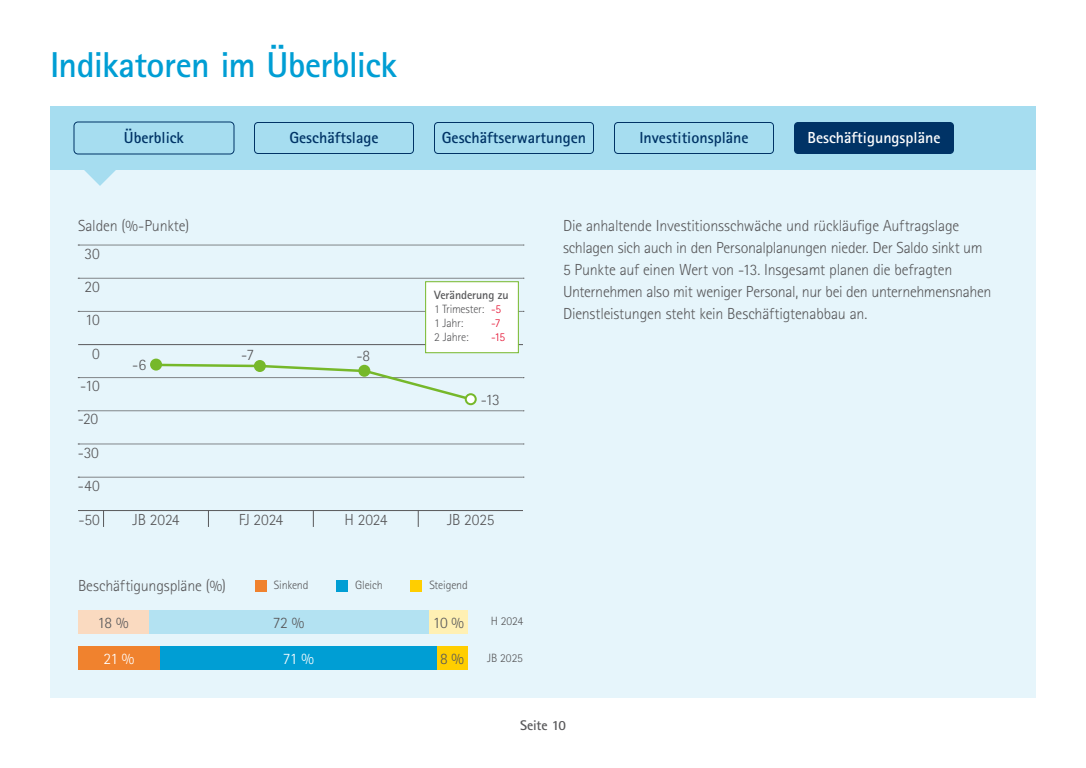
<style>
.page{position:relative;width:1086px;height:768px;background:#fff}
.page>*{position:absolute;margin:0;border:0;box-sizing:border-box;transform-origin:0 0}
.Headline_Kategorie_2{font:700 36px "Rotis Sans Serif Std";letter-spacing:-.015em;color:#009ed4}
.Fliesstext_10_pt_titan{font:300 16px/22px "Rotis Sans Serif Std";letter-spacing:-.015em;color:#58585a}
.t1{font:700 16px "Rotis Sans Serif Std";color:#036}
.t2{font:700 16px "Rotis Sans Serif Std";color:#fff}
.Fliesstext_10_pt_titan-2{font:300 16px "Rotis Sans Serif Std";color:#fff}
.Headline_Kategorie_2-2{font:700 14px "Rotis Sans Serif Std";letter-spacing:-.02em;color:#58585a}
.Fliesstext_10_pt_titan-3{font:300 12px "Rotis Sans Serif Std";letter-spacing:-.015em;color:#58585a}
.Fliesstext_10_pt_titan-4{font:700 12px "Rotis Sans Serif Std";letter-spacing:-.01em;color:#58585a}
.Fliesstext_10_pt_titan-5{font:300 12px "Rotis Sans Serif Std";color:#e40d2e}
.s1{color:#e40d2e}
</style>
<div class="page">
<div style="left:50px;top:106px;width:986px;height:592px;background:#e6f5fb"></div>
<div style="left:50px;top:106px;width:986px;height:64px;background:#a6ddf0"></div>
<svg style="left:84px;top:170px;width:32px;height:16px"></svg>
<hr style="left:78px;top:510px;width:445px;height:1px;background:#58585a">
<svg style="left:103px;top:511px;width:1px;height:16px"></svg>
<svg style="left:208px;top:511px;width:1px;height:16px"></svg>
<svg style="left:313px;top:511px;width:1px;height:16px"></svg>
<svg style="left:418px;top:511px;width:1px;height:16px"></svg>
<svg style="left:78px;top:477px;width:446px;height:1px"></svg>
<svg style="left:78px;top:444px;width:446px;height:1px"></svg>
<svg style="left:78px;top:411px;width:446px;height:1px"></svg>
<svg style="left:78px;top:245px;width:446px;height:1px"></svg>
<div style="left:255px;top:580px;width:12px;height:12px;background:#f0822e"></div>
<div style="left:336px;top:580px;width:12px;height:12px;background:#009ed4"></div>
<div style="left:410px;top:580px;width:12px;height:12px;background:#ffce00"></div>
<div style="left:434px;top:122px;width:160px;height:32px;border:1px solid #036;border-radius:4px"></div>
<div style="left:254px;top:122px;width:160px;height:32px;border:1px solid #036;border-radius:4px"></div>
<div style="left:614px;top:122px;width:160px;height:32px;border:1px solid #036;border-radius:4px"></div>
<div style="left:794px;top:122px;width:160px;height:32px;background:#036;border-radius:4px"></div>
<div style="left:74px;top:122px;width:160px;height:32px;border:1px solid #036;border-radius:4px"></div>
<svg style="left:78px;top:278px;width:446px;height:76px"></svg>
<div style="left:150px;top:359px;width:12px;height:12px;background:#76b82a;border-radius:50%"></div>
<svg style="left:254px;top:360px;width:12px;height:12px"></svg>
<div style="left:429px;top:610px;width:39px;height:24px;background:#fff0b3"></div>
<div style="left:148px;top:610px;width:281px;height:24px;background:#b3e2f2"></div>
<div style="left:78px;top:610px;width:70px;height:24px;background:#fadac0"></div>
<svg style="left:78px;top:362px;width:446px;height:40px"></svg>
<div style="left:466px;top:394px;width:10px;height:10px;background:#fff;border-radius:50%"></div>
<div style="left:465px;top:393px;width:12px;height:12px;border:2px solid #76b82a;border-radius:50%"></div>
<div style="left:437px;top:646px;width:31px;height:24px;background:#ffce00"></div>
<div style="left:160px;top:646px;width:277px;height:24px;background:#009ed4"></div>
<div style="left:78px;top:646px;width:82px;height:24px;background:#f0822e"></div>
<p class="Headline_Kategorie_2" style="left:50px;top:42px;width:349px">Indikatoren im Überblick</p>
<p class="t1" style="left:124px;top:127px;width:62px">Überblick</p>
<p class="t1" style="left:289px;top:127px;width:91px">Geschäftslage</p>
<p class="t1" style="left:442px;top:127px;width:146px">Geschäftserwartungen</p>
<p class="t1" style="left:639px;top:127px;width:111px">Investitionspläne</p>
<p class="t2" style="left:807px;top:127px;width:135px">Beschäftigungspläne</p>
<p class="Fliesstext_10_pt_titan" style="left:78px;top:215px;width:113px">Salden (%-Punkte)</p>
<p class="Fliesstext_10_pt_titan" style="left:85px;top:242px;width:17px">30</p>
<p class="Fliesstext_10_pt_titan" style="left:85px;top:276px;width:17px">20</p>
<p class="Fliesstext_10_pt_titan" style="left:85px;top:309px;width:16px">10</p>
<p class="Fliesstext_10_pt_titan" style="left:92px;top:342px;width:9px">0</p>
<p class="Fliesstext_10_pt_titan" style="left:80px;top:375px;width:21px">-10</p>
<p class="Fliesstext_10_pt_titan" style="left:78px;top:408px;width:22px">-20</p>
<p class="Fliesstext_10_pt_titan" style="left:78px;top:441px;width:23px">-30</p>
<p class="Fliesstext_10_pt_titan" style="left:78px;top:475px;width:24px">-40</p>
<p class="Fliesstext_10_pt_titan" style="left:78px;top:509px;width:23px">-50</p>
<p class="Fliesstext_10_pt_titan" style="left:132px;top:354px;width:15px">-6</p>
<p class="Fliesstext_10_pt_titan" style="left:241px;top:344px;width:14px">-7</p>
<p class="Fliesstext_10_pt_titan" style="left:356px;top:345px;width:15px">-8</p>
<p class="Fliesstext_10_pt_titan-4" style="left:434px;top:287px;width:76px">Veränderung zu</p>
<p class="Fliesstext_10_pt_titan-3" style="left:434px;top:302px;width:69px">1 Trimester: <span class="s1">-5</span></p>
<p class="Fliesstext_10_pt_titan-3" style="left:434px;top:316px;width:31px">1 Jahr:</p>
<p class="Fliesstext_10_pt_titan-5" style="left:491px;top:316px;width:11px">-7</p>
<p class="Fliesstext_10_pt_titan-3" style="left:434px;top:330px;width:36px">2 Jahre:</p>
<p class="Fliesstext_10_pt_titan-5" style="left:491px;top:330px;width:16px">-15</p>
<p class="Fliesstext_10_pt_titan" style="left:481px;top:388px;width:21px">-13</p>
<p class="Fliesstext_10_pt_titan" style="left:133px;top:509px;width:49px">JB 2024</p>
<p class="Fliesstext_10_pt_titan" style="left:239px;top:509px;width:46px">FJ 2024</p>
<p class="Fliesstext_10_pt_titan" style="left:344px;top:509px;width:45px">H 2024</p>
<p class="Fliesstext_10_pt_titan" style="left:447px;top:509px;width:49px">JB 2025</p>
<p class="Fliesstext_10_pt_titan" style="left:78px;top:574px;width:149px">Beschäftigungspläne (%)</p>
<p class="Fliesstext_10_pt_titan-3" style="left:274px;top:578px;width:36px">Sinkend</p>
<p class="Fliesstext_10_pt_titan-3" style="left:355px;top:578px;width:29px">Gleich</p>
<p class="Fliesstext_10_pt_titan-3" style="left:429px;top:578px;width:40px">Steigend</p>
<p class="Fliesstext_10_pt_titan" style="left:98px;top:611px;width:32px">18 %</p>
<p class="Fliesstext_10_pt_titan" style="left:273px;top:611px;width:33px">72 %</p>
<p class="Fliesstext_10_pt_titan" style="left:433px;top:611px;width:33px">10 %</p>
<p class="Fliesstext_10_pt_titan-3" style="left:491px;top:614px;width:34px">H 2024</p>
<p class="Fliesstext_10_pt_titan-2" style="left:104px;top:649px;width:32px">21 %</p>
<p class="Fliesstext_10_pt_titan-2" style="left:283px;top:649px;width:32px">71 %</p>
<p class="Fliesstext_10_pt_titan" style="left:440px;top:647px;width:25px">8 %</p>
<p class="Fliesstext_10_pt_titan-3" style="left:487px;top:651px;width:37px">JB 2025</p>
<p class="Fliesstext_10_pt_titan" style="left:563px;top:215px;width:430px">Die anhaltende Investitionsschwäche und rückläufige Auftragslage schlagen sich auch in den Personalplanungen nieder. Der Saldo sinkt um 5 Punkte auf einen Wert von -13. Insgesamt planen die befragten Unternehmen also mit weniger Personal, nur bei den unternehmensnahen Dienstleistungen steht kein Beschäftigtenabbau an.</p>
<p class="Headline_Kategorie_2-2" style="left:520px;top:717px;width:47px">Seite 10</p>
</div>
